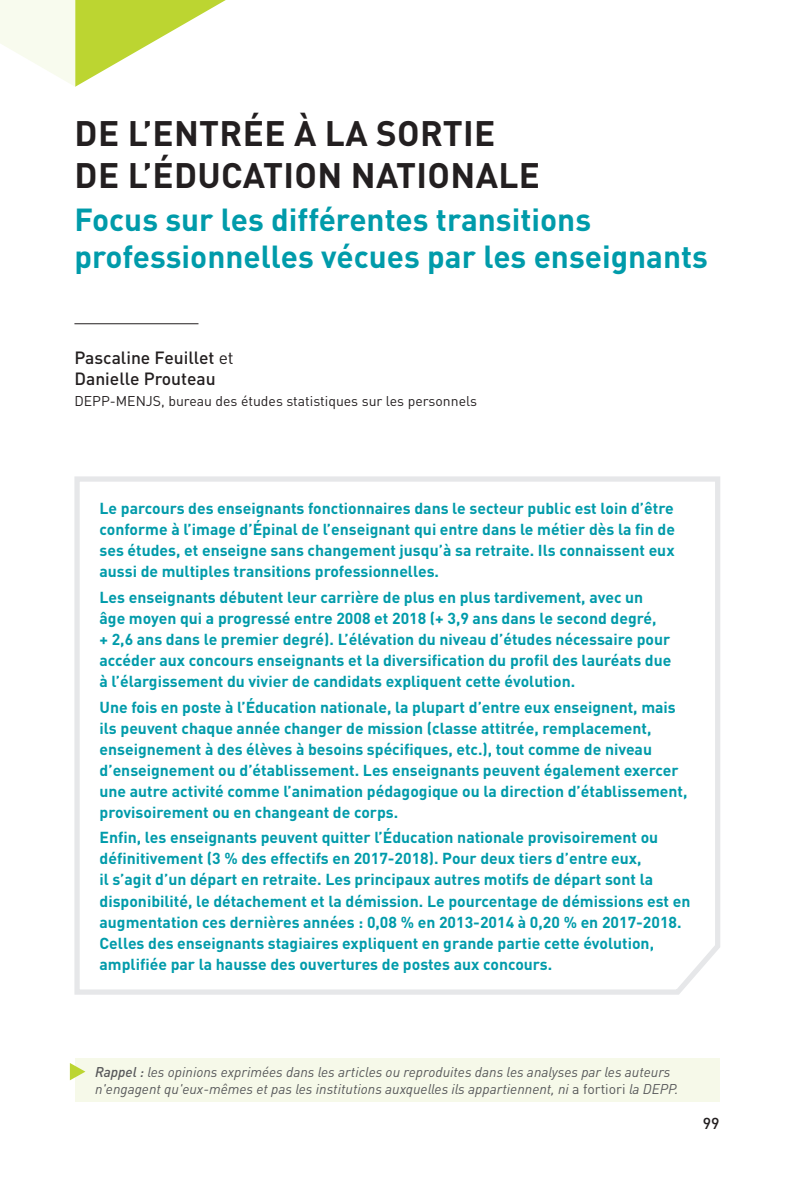
<style>
.page{position:relative;width:794px;height:1191px;background:#fff}
.page>*{position:absolute;margin:0;border:0;box-sizing:border-box;transform-origin:0 0}
.Niveau_0{font:700 35px/42px "DINOT";letter-spacing:.01em;color:#231f20}
.Niveau_0__sous-titre{font:700 31.5px/37.8px "DINOT";color:#009baa}
.Auteur_num_1_nom{font:500 17.5px/21px "DINOT";color:#231f20}
.Chapô{font:700 15.75px/21px "DINOT";color:#009baa}
.t1{font:500 15.75px "DINOT";color:#231f20}
.Niveau_2{font:italic 14px/16.8px "DINOT";color:#57585a}
.Auteur__pro{font:14px "DINOT";color:#231f20}
.s1{font-weight:400}
.s2{font-weight:500}
.s3{font-style:normal}
</style>
<div class="page">
<svg style="left:74px;top:476px;width:646px;height:519px"></svg>
<div style="left:75px;top:1058px;width:644px;height:43px;background:#f6f9e9"></div>
<svg style="left:70px;top:1063px;width:15px;height:17px"></svg>
<hr style="left:74px;top:323px;width:124px;height:1px;background:#231f20">
<svg style="left:0;top:0;width:226px;height:87px"></svg>
<p class="Niveau_0" style="left:75px;top:111px;width:467px">DE L’ENTRÉE À LA SORTIE<br>DE L’ÉDUCATION NATIONALE</p>
<p class="Niveau_0__sous-titre" style="left:74px;top:199px;width:635px">Focus sur les différentes transitions professionnelles vécues par les enseignants</p>
<p class="Auteur_num_1_nom" style="left:74px;top:347px;width:161px">Pascaline Feuillet <span class="s1">et<br></span>Danielle Prouteau</p>
<p class="Auteur__pro" style="left:74px;top:392px;width:404px">DEPP-MENJS, bureau des études statistiques sur les personnels</p>
<p class="Chapô" style="left:100px;top:497px;width:577px;text-align:justify">Le parcours des enseignants fonctionnaires dans le secteur public est loin d’être conforme à l’image d’Épinal de l’enseignant qui entre dans le métier dès la fin de ses études, et enseigne sans changement jusqu’à sa retraite. Ils connaissent eux aussi de multiples transitions professionnelles.</p>
<p class="Chapô" style="left:100px;top:586px;width:573px">Les enseignants débutent leur carrière de plus en plus tardivement, avec un âge moyen qui a progressé entre 2008 et 2018 (+ 3,9 ans dans le second degré,<br>+ 2,6 ans dans le premier degré). L’élévation du niveau d’études nécessaire pour accéder aux concours enseignants et la diversification du profil des lauréats due à l’élargissement du vivier de candidats expliquent cette évolution.</p>
<p class="Chapô" style="left:100px;top:696px;width:589px">Une fois en poste à l’Éducation nationale, la plupart d’entre eux enseignent, mais ils peuvent chaque année changer de mission (classe attitrée, remplacement, enseignement à des élèves à besoins spécifiques, etc.), tout comme de niveau d’enseignement ou d’établissement. Les enseignants peuvent également exercer une autre activité comme l’animation pédagogique ou la direction d’établissement, provisoirement ou en changeant de corps.</p>
<p class="Chapô" style="left:100px;top:827px;width:592px">Enfin, les enseignants peuvent quitter l’Éducation nationale provisoirement ou définitivement (3 % des effectifs en 2017-2018). Pour deux tiers d’entre eux,<br>il s’agit d’un départ en retraite. Les principaux autres motifs de départ sont la disponibilité, le détachement et la démission. Le pourcentage de démissions est en augmentation ces dernières années : 0,08 % en 2013-2014 à 0,20 % en 2017-2018.<br>Celles des enseignants stagiaires expliquent en grande partie cette évolution, amplifiée par la hausse des ouvertures de postes aux concours.</p>
<p class="Niveau_2" style="left:95px;top:1063px;width:585px"><span class="s2">Rappel :</span> les opinions exprimées dans les articles ou reproduites dans les analyses par les auteurs n'engagent qu'eux-mêmes et pas les institutions auxquelles ils appartiennent, ni <span class="s3">a fortiori</span> la DEPP.</p>
<p class="t1" style="left:703px;top:1112px;width:18px">99</p>
</div>
